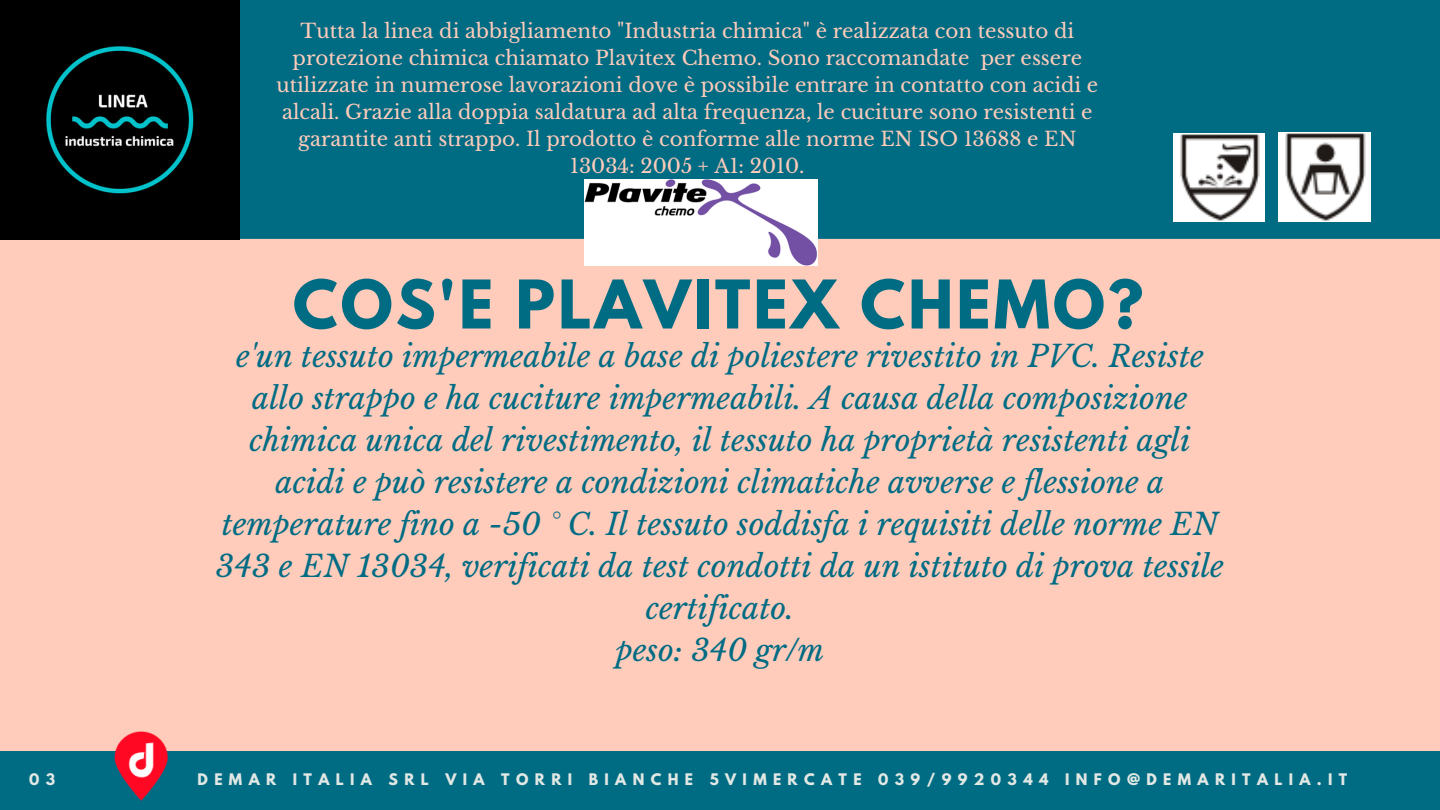
<style>
.page{position:relative;width:1440px;height:810px;background:#006c84}
.page>*{position:absolute;margin:0;border:0;box-sizing:border-box;transform-origin:0 0}
.t1{font:700 59.4px "League Spartan";letter-spacing:.05em;color:#006c84}
.t2{font:italic 30.2px/42px "Libre Baskerville";color:#006c84;text-align:center}
.t3{font:19.8px/27px "Libre Baskerville";color:#fcb;text-align:center}
.t4{font:700 14.1px "League Spartan";letter-spacing:.45em;color:#e2e8e4}
</style>
<div class="page">
<div style="left:0;top:239px;width:1440px;height:512px;background:#fcb"></div>
<img style="left:1278px;top:133px;width:93px;height:89px">
<img style="left:1173px;top:134px;width:91px;height:87px">
<img style="left:584px;top:179px;width:234px;height:87px">
<img style="left:0;top:0;width:239px;height:239px">
<img style="left:115px;top:731px;width:52px;height:69px">
<p class="t3" style="left:276px;top:18px;width:823px">Tutta la linea di abbigliamento "Industria chimica" è realizzata con tessuto di protezione chimica chiamato Plavitex Chemo. Sono raccomandate per essere utilizzate in numerose lavorazioni dove è possibile entrare in contatto con acidi e alcali. Grazie alla doppia saldatura ad alta frequenza, le cuciture sono resistenti e garantite anti strappo. Il prodotto è conforme alle norme EN ISO 13688 e EN 13034: 2005 + A1: 2010.</p>
<h1 class="t1" style="left:293px;top:275px;width:852px">COS'E PLAVITEX CHEMO?</h1>
<p class="t2" style="left:216px;top:335px;width:1010px">e'un tessuto impermeabile a base di poliestere rivestito in PVC. Resiste allo strappo e ha cuciture impermeabili. A causa della composizione chimica unica del rivestimento, il tessuto ha proprietà resistenti agli acidi e può resistere a condizioni climatiche avverse e flessione a temperature fino a -50 ° C. Il tessuto soddisfa i requisiti delle norme EN 343 e EN 13034, verificati da test condotti da un istituto di prova tessile certificato.<br>peso: 340 gr/m</p>
<p class="t4" style="left:29px;top:773px;width:28px">0 3</p>
<p class="t4" style="left:198px;top:772px;width:1151px">DEMAR ITALIA SRL VIA TORRI BIANCHE 5VIMERCATE 039/9920344 INFO@DEMARITALIA.IT</p>
</div>
